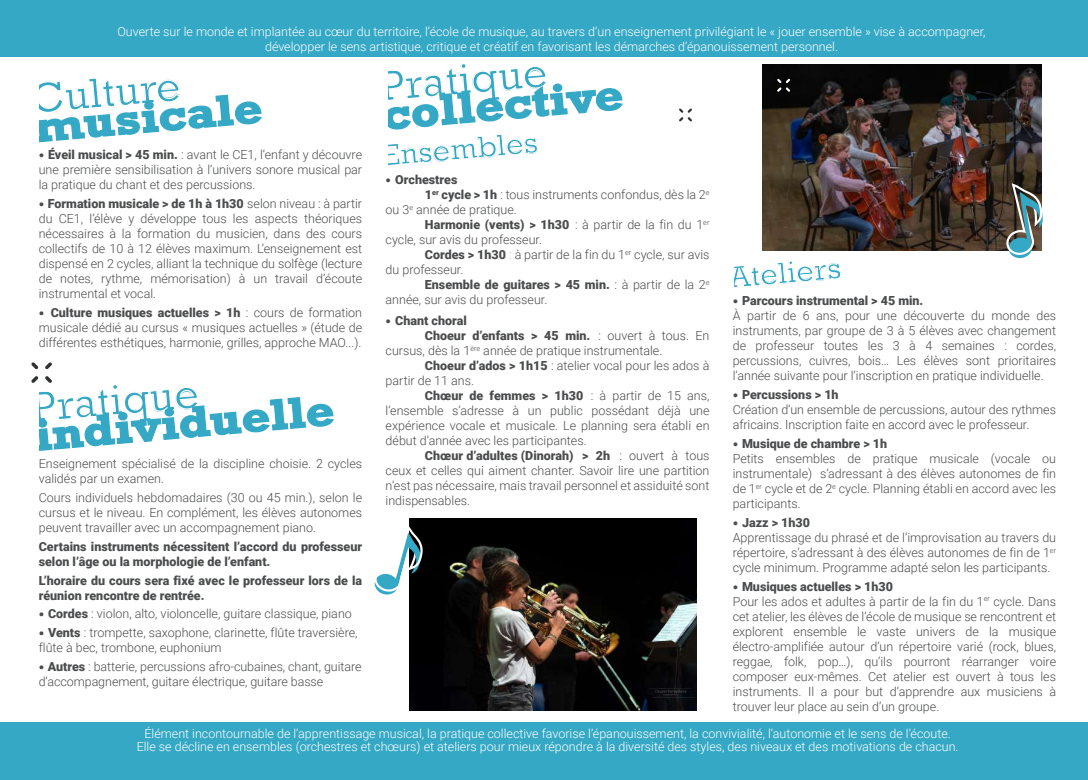
<style>
.page{position:relative;width:1088px;height:780px;background:#fff}
.page>*{position:absolute;margin:0;border:0;box-sizing:border-box;transform-origin:0 0}
.t1{font:700 43.75px "Rockwell";color:#35a8c5;scale:1.15 1}
.t2{font:43.75px "Rockwell";color:#35a8c5}
.t3{font:31.25px "Rockwell";color:#35a8c5}
.t4{font:300 12.5px/15px "Roboto";color:#4b4c4d;text-align:justify}
.t5{font:300 12.5px/13.8px "Roboto";color:#fff;text-align:center}
.t6{font:900 12.5px/15px "Roboto";color:#4b4c4d}
.s1{font-weight:900}
.s2{font-weight:300}
.s3{font-weight:100}
</style>
<div class="page">
<img style="left:762px;top:64px;width:279px;height:186px">
<img style="left:410px;top:518px;width:286px;height:192px">
<svg style="left:39px;top:94px;width:223px;height:49px"></svg>
<svg style="left:388px;top:83px;width:235px;height:47px"></svg>
<div style="left:0;top:722px;width:1088px;height:58px;background:#35a8c5"></div>
<div style="left:0;top:0;width:1088px;height:57px;background:#35a8c5"></div>
<svg style="left:679px;top:108px;width:13px;height:13px"></svg>
<svg style="left:777px;top:79px;width:13px;height:13px"></svg>
<svg style="left:45px;top:362px;width:7px;height:7px"></svg>
<svg style="left:31px;top:376px;width:303px;height:75px"></svg>
<svg style="left:31px;top:362px;width:7px;height:7px"></svg>
<svg style="left:1006px;top:183px;width:37px;height:75px"></svg>
<svg style="left:374px;top:521px;width:49px;height:74px"></svg>
<p class="t5" style="left:118px;top:23px;width:869px;line-height:15px">Ouverte sur le monde et implantée au cœur du territoire, l’école de musique, au travers d’un enseignement privilégiant le « jouer ensemble » vise à accompagner, développer le sens artistique, critique et créatif en favorisant les démarches d’épanouissement personnel.</p>
<h1 class="t2" style="left:29px;top:74px;width:151px;rotate:-5deg">Culture</h1>
<h1 class="t1" style="left:32px;top:101px;width:201px;rotate:-5deg">musicale</h1>
<p class="t4" style="left:39px;top:147px;width:325px;text-indent:9px"><span class="s1">Éveil musical &gt; 45 min.</span> : avant le CE1, l’enfant y découvre une première sensibilisation à l’univers sonore musical par la pratique du chant et des percussions.</p>
<p class="t4" style="left:39px;top:196px;width:325px;text-indent:9px"><span class="s1">Formation musicale &gt; de 1h à 1h30</span> selon niveau : à partir du CE1, l’élève y développe tous les aspects théoriques nécessaires à la formation du musicien, dans des cours collectifs de 10 à 12 élèves maximum. L’enseignement est dispensé en 2 cycles, alliant la technique du solfège (lecture de notes, rythme, mémorisation) à un travail d’écoute instrumental et vocal.</p>
<p class="t4" style="left:39px;top:304px;width:325px;text-indent:12px"><span class="s1">Culture musiques actuelles &gt; 1h</span> : cours de formation musicale dédié au cursus « musiques actuelles » (étude de différentes esthétiques, harmonie, grilles, approche MAO...).</p>
<h1 class="t2" style="left:29px;top:382px;width:170px;rotate:-5deg">Pratique</h1>
<h1 class="t1" style="left:32px;top:409px;width:263px;rotate:-5deg">individuelle</h1>
<p class="t4" style="left:39px;top:456px;width:325px">Enseignement spécialisé de la discipline choisie. 2 cycles validés par un examen.</p>
<p class="t4" style="left:39px;top:489px;width:325px">Cours individuels hebdomadaires (30 ou 45 min.), selon le cursus et le niveau. En complément, les élèves autonomes peuvent travailler avec un accompagnement piano.</p>
<p class="t6" style="left:39px;top:538px;width:325px">Certains instruments nécessitent l’accord du professeur selon l’âge ou la morphologie de l’enfant.</p>
<p class="t6" style="left:39px;top:572px;width:325px">L’horaire du cours sera fixé avec le professeur lors de la réunion rencontre de rentrée.</p>
<p class="t4" style="left:48px;top:604px;width:311px;line-height:18.8px"><span class="s1">Cordes</span> : violon, alto, violoncelle, guitare classique, piano<br><span class="s1">Vents</span> : trompette, saxophone, clarinette, flûte traversière,</p>
<p class="t4" style="left:48px;top:637px;width:315px;line-height:18.8px;text-indent:-9px">flûte à bec, trombone, euphonium<br><span class="s1">Autres</span> : batterie, percussions afro-cubaines, chant, guitare</p>
<p class="t4" style="left:39px;top:673px;width:286px">d’accompagnement, guitare électrique, guitare basse</p>
<h1 class="t2" style="left:378px;top:61px;width:170px;rotate:-5deg">Pratique</h1>
<h1 class="t1" style="left:380px;top:89px;width:211px;rotate:-5deg">collective</h1>
<h2 class="t3" style="left:379px;top:138px;width:159px;rotate:-5deg">Ensembles</h2>
<p class="t6" style="left:395px;top:171px;width:64px">Orchestres</p>
<p class="t4" style="left:425px;top:186px;width:286px"><span class="s1">1</span><sup>er</sup> <span class="s1">cycle &gt; 1h</span> : tous instruments confondus, dès la 2<sup>e</sup></p>
<p class="t4" style="left:386px;top:201px;width:133px">ou 3<sup>e</sup> année de pratique.</p>
<p class="t6" style="left:425px;top:216px;width:286px">Harmonie (vents) &gt; 1h30 <span class="s2">: à partir de la fin du 1</span><sup>er</sup></p>
<p class="t4" style="left:386px;top:231px;width:158px">cycle, sur avis du professeur.</p>
<p class="t4" style="left:425px;top:246px;width:286px"><span class="s1">Cordes &gt; 1h30</span> <span class="s3">:</span> à partir de la fin du 1<sup>er</sup> cycle, sur avis</p>
<p class="t4" style="left:386px;top:261px;width:79px">du professeur.</p>
<p class="t6" style="left:425px;top:276px;width:286px">Ensemble de guitares &gt; 45 min. <span class="s2">: à partir de la 2</span><sup>e</sup></p>
<p class="t4" style="left:386px;top:291px;width:163px">année, sur avis du professeur.</p>
<p class="t6" style="left:395px;top:313px;width:73px">Chant choral</p>
<p class="t6" style="left:425px;top:328px;width:286px">Choeur d’enfants &gt; 45 min. <span class="s2">: ouvert à tous. En</span></p>
<p class="t4" style="left:386px;top:343px;width:278px">cursus, dès la 1<sup>ère</sup> année de pratique instrumentale.</p>
<p class="t4" style="left:425px;top:358px;width:286px"><span class="s1">Choeur d’ados &gt; 1h15</span> : atelier vocal pour les ados à</p>
<p class="t4" style="left:386px;top:373px;width:90px">partir de 11 ans.</p>
<p class="t6" style="left:425px;top:388px;width:286px">Chœur de femmes &gt; 1h30 <span class="s2">: à partir de 15 ans,</span></p>
<p class="t4" style="left:386px;top:403px;width:325px">l’ensemble s’adresse à un public possédant déjà une</p>
<p class="t4" style="left:386px;top:418px;width:325px">expérience vocale et musicale. Le planning sera établi en</p>
<p class="t4" style="left:386px;top:433px;width:203px">début d’année avec les participantes.</p>
<p class="t6" style="left:425px;top:448px;width:286px">Chœur d’adultes (Dinorah) &gt; 2h <span class="s2">: ouvert à tous</span></p>
<p class="t4" style="left:386px;top:463px;width:325px">ceux et celles qui aiment chanter. Savoir lire une partition</p>
<p class="t4" style="left:386px;top:478px;width:325px">n’est pas nécessaire, mais travail personnel et assiduité sont</p>
<p class="t4" style="left:386px;top:493px;width:86px">indispensables.</p>
<h2 class="t3" style="left:727px;top:259px;width:114px;rotate:-5deg">Ateliers</h2>
<p class="t6" style="left:742px;top:293px;width:183px">Parcours instrumental &gt; 45 min.</p>
<p class="t4" style="left:733px;top:308px;width:325px">À partir de 6 ans, pour une découverte du monde des instruments, par groupe de 3 à 5 élèves avec changement de professeur toutes les 3 à 4 semaines : cordes, percussions, cuivres, bois… Les élèves sont prioritaires l’année suivante pour l’inscription en pratique individuelle.</p>
<p class="t6" style="left:742px;top:387px;width:98px">Percussions &gt; 1h</p>
<p class="t4" style="left:733px;top:402px;width:325px">Création d’un ensemble de percussions, autour des rythmes africains. Inscription faite en accord avec le professeur.</p>
<p class="t6" style="left:742px;top:435px;width:147px">Musique de chambre &gt; 1h</p>
<p class="t4" style="left:733px;top:450px;width:325px">Petits ensembles de pratique musicale (vocale ou instrumentale) s’adressant à des élèves autonomes de fin de 1<sup>er</sup> cycle et de 2<sup>e</sup> cycle. Planning établi en accord avec les participants.</p>
<p class="t6" style="left:742px;top:514px;width:69px">Jazz &gt; 1h30</p>
<p class="t4" style="left:733px;top:529px;width:325px">Apprentissage du phrasé et de l’improvisation au travers du répertoire, s’adressant à des élèves autonomes de fin de 1<sup>er </sup>cycle minimum. Programme adapté selon les participants.</p>
<p class="t4" style="left:733px;top:578px;width:325px;text-align:left;text-indent:9px"><span class="s1">Musiques actuelles &gt; 1h30<br></span>Pour les ados et adultes à partir de la fin du 1<sup>er</sup> cycle. Dans cet atelier, les élèves de l’école de musique se rencontrent et explorent ensemble le vaste univers de la musique électro-amplifiée autour d’un répertoire varié (rock, blues, reggae, folk, pop…), qu’ils pourront réarranger voire composer eux-mêmes. Cet atelier est ouvert à tous les instruments. Il a pour but d’apprendre aux musiciens à trouver leur place au sein d’un groupe.</p>
<p class="t5" style="left:137px;top:725px;width:823px">Élément incontournable de l’apprentissage musical, la pratique collective favorise l’épanouissement, la convivialité, l’autonomie et le sens de l’écoute.<br>Elle se décline en ensembles (orchestres et chœurs) et ateliers pour mieux répondre à la diversité des styles, des niveaux et des motivations de chacun.</p>
</div>
